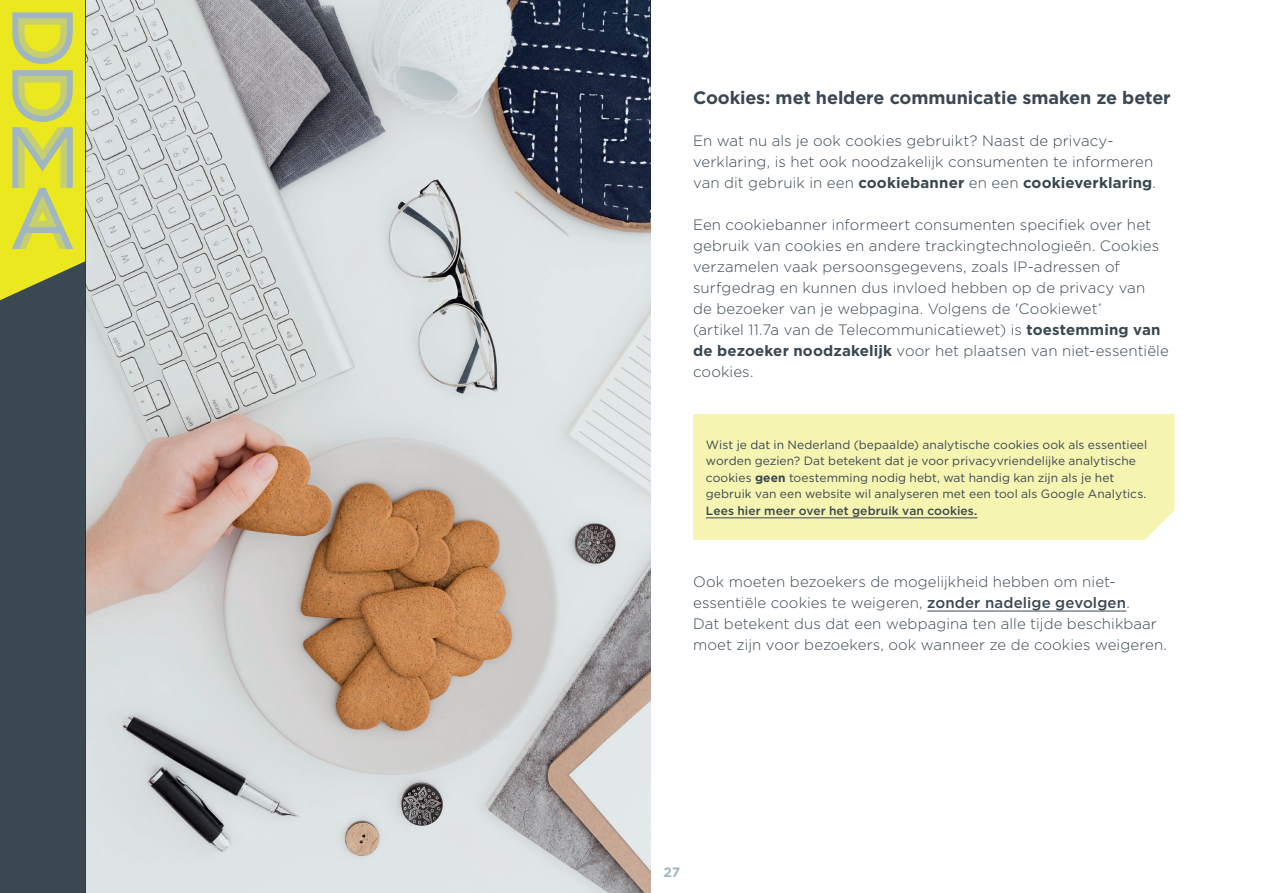
<style>
.page{position:relative;width:1263px;height:893px;background:#fff}
.page>*{position:absolute;margin:0;border:0;box-sizing:border-box;transform-origin:0 0}
.t1{font:700 18px "Gotham";letter-spacing:-.005em;color:#3a4852}
.t2{font:300 15px/21px "Gotham";letter-spacing:.005em;color:#3a4852}
.t3{font:700 13.5px "Gotham";color:#a0b6c0}
.t4{font:12px/16.5px "Gotham";letter-spacing:.005em;color:#3a4852}
.t5{font:500 12px "Gotham";letter-spacing:.01em;color:#3a4852}
.s1{font-weight:700}
.s2{font-weight:500}
</style>
<div class="page">
<div style="left:0;top:0;width:85px;height:893px;background:#3a4852"></div>
<svg style="left:0;top:0;width:85px;height:300px;background:#ced148"></svg>
<div style="left:693px;top:414px;width:481px;height:126px;background:#f5f4b0"></div>
<hr style="left:706px;top:518px;width:271px;height:1px;background:#3a4852">
<hr style="left:927px;top:611px;width:199px;height:1px;background:#3a4852">
<img style="left:85px;top:0;width:566px;height:893px">
<p class="t1" style="left:693px;top:86px;width:479px">Cookies: met heldere communicatie smaken ze beter</p>
<p class="t2" style="left:693px;top:130px;width:464px">En wat nu als je ook cookies gebruikt? Naast de privacy&shy;verklaring, is het ook noodzakelijk consumenten te informeren van dit gebruik in een <span class="s1">cookiebanner</span> en een <span class="s1">cookieverklaring</span>.</p>
<p class="t2" style="left:693px;top:214px;width:477px">Een cookiebanner informeert consumenten specifiek over het gebruik van cookies en andere trackingtechnologieën. Cookies verzamelen vaak persoonsgegevens, zoals IP-adressen of surfgedrag en kunnen dus invloed hebben op de privacy van<br>de bezoeker van je webpagina. Volgens de 'Cookiewet’<br>(artikel 11.7a van de Telecommunicatiewet) is <span class="s1">toestemming van de bezoeker noodzakelijk</span> voor het plaatsen van niet-essentiële cookies.</p>
<p class="t4" style="left:706px;top:436px;width:443px">Wist je dat in Nederland (bepaalde) analytische cookies ook als essentieel worden gezien? Dat betekent dat je voor privacyvriendelijke analytische cookies <span class="s1">geen</span> toestemming nodig hebt, wat handig kan zijn als je het gebruik van een website wil analyseren met een tool als Google Analytics.</p>
<p class="t5" style="left:706px;top:503px;width:273px">Lees hier meer over het gebruik van cookies.</p>
<p class="t2" style="left:693px;top:571px;width:475px">Ook moeten bezoekers de mogelijkheid hebben om niet&shy;essentiële cookies te weigeren, <span class="s2">zonder nadelige gevolgen</span>.<br>Dat betekent dus dat een webpagina ten alle tijde beschikbaar moet zijn voor bezoekers, ook wanneer ze de cookies weigeren.</p>
<p class="t3" style="left:663px;top:864px;width:18px">27</p>
</div>
